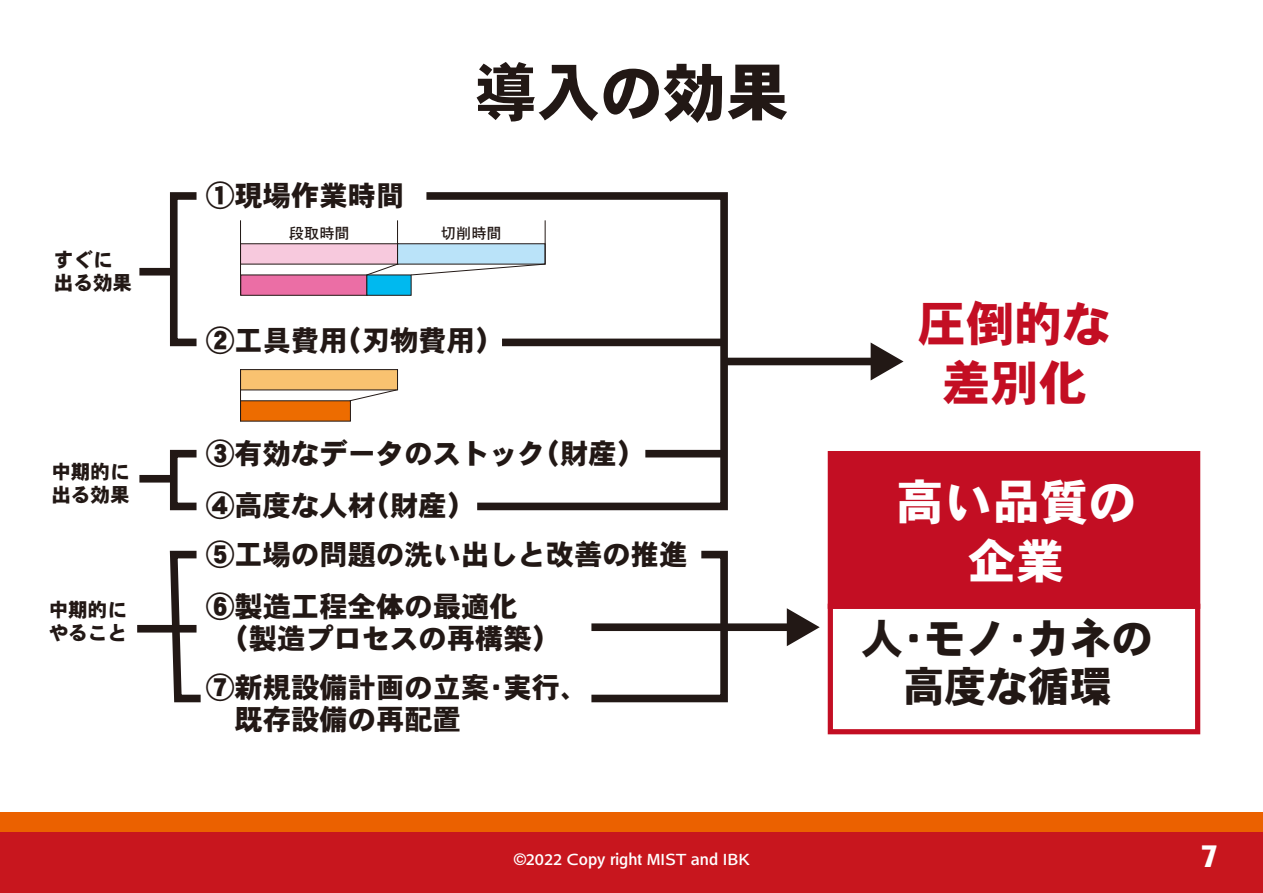
<style>
.page{position:relative;width:1263px;height:893px;background:#fff}
.page>*{position:absolute;margin:0;border:0;box-sizing:border-box;transform-origin:0 0}
.t1{font:63px "Heisei Kaku Go Std W9";color:#221815}
.t2{font:48.15px/59.1px "Heisei Kaku Go Std W9";color:#c30e23;text-align:center}
.t3{font:48.15px/59.1px "Heisei Kaku Go Std W9";color:#fff;text-align:center}
.t4{font:41.7px/48.6px "Heisei Kaku Go Std W9";color:#221815;text-align:center}
.t5{font:30px "Heisei Kaku Go Std W9";color:#fff}
.t6{font:28.35px/31.5px "Heisei Kaku Go Std W9";color:#221815}
.t7{font:19.65px/22.8px "Heisei Kaku Go Std W9";color:#221815}
.t8{font:16.5px "Heisei Kaku Go Std W5";color:#fff}
.t9{font:15.3px "Heisei Kaku Go Std W5";color:#221815}
</style>
<div class="page">
<div style="left:0;top:831px;width:1263px;height:62px;background:#c8161e"></div>
<div style="left:0;top:812px;width:1263px;height:19px;background:#eb6100"></div>
<div style="left:240px;top:243px;width:158px;height:21px;background:#f7c9dd;border:1px solid #221815"></div>
<div style="left:397px;top:243px;width:148px;height:21px;background:#bae3f9"></div>
<hr style="left:240px;top:220px;width:1px;height:75px;background:#221815">
<svg style="left:366px;top:220px;width:32px;height:55px"></svg>
<svg style="left:411px;top:243px;width:8px;height:33px"></svg>
<div style="left:240px;top:275px;width:127px;height:21px;background:#eb6ea5;border:1px solid #221815"></div>
<div style="left:367px;top:275px;width:44px;height:21px;background:#00b9ef;border:1px solid #221815"></div>
<div style="left:240px;top:369px;width:158px;height:21px;background:#f9c270;border:1px solid #221815"></div>
<div style="left:240px;top:400px;width:111px;height:21px;background:#ed6c00"></div>
<hr style="left:240px;top:370px;width:1px;height:51px;background:#221815">
<svg style="left:349px;top:389px;width:48px;height:12px"></svg>
<svg style="left:419px;top:192px;width:313px;height:319px"></svg>
<div style="left:724px;top:358px;width:152px;height:7px;background:#221815"></div>
<svg style="left:871px;top:342px;width:32px;height:38px"></svg>
<div style="left:591px;top:623px;width:201px;height:8px;background:#221815"></div>
<svg style="left:787px;top:608px;width:33px;height:38px"></svg>
<div style="left:645px;top:450px;width:79px;height:7px;background:#221815"></div>
<div style="left:502px;top:339px;width:222px;height:7px;background:#221815"></div>
<div style="left:170px;top:192px;width:30px;height:154px;border:8px solid #221815"></div>
<div style="left:170px;top:450px;width:30px;height:60px;border:8px solid #221815"></div>
<div style="left:139px;top:268px;width:35px;height:8px;background:#221815"></div>
<div style="left:139px;top:475px;width:35px;height:8px;background:#221815"></div>
<svg style="left:166px;top:550px;width:35px;height:153px"></svg>
<svg style="left:591px;top:550px;width:141px;height:153px"></svg>
<div style="left:137px;top:625px;width:60px;height:8px;background:#221815"></div>
<div style="left:828px;top:451px;width:372px;height:158px;background:#c30e23"></div>
<div style="left:828px;top:604px;width:372px;height:130px;border:5px solid #c30e23"></div>
<p class="t7" style="left:54px;top:248px;width:80px">すぐに出る効果</p>
<p class="t7" style="left:51px;top:460px;width:80px">中期的に出る効果</p>
<p class="t7" style="left:49px;top:599px;width:80px">中期的にやること</p>
<p class="t6" style="left:206px;top:180px;width:200px">①現場作業時間</p>
<h1 class="t1" style="left:474px;top:53px;width:317px">導入の効果</h1>
<p class="t9" style="left:289px;top:224px;width:62px">段取時間</p>
<p class="t9" style="left:441px;top:224px;width:62px">切削時間</p>
<p class="t6" style="left:206px;top:325px;width:299px">②工具費用（刃物費用）</p>
<p class="t6" style="left:206px;top:428px;width:440px;line-height:51.9px">③有効なデータのストック（財産）<br>④高度な人材（財産）</p>
<p class="t6" style="left:206px;top:539px;width:483px">⑤工場の問題の洗い出しと改善の推進</p>
<p class="t6" style="left:206px;top:591px;width:355px">⑥製造工程全体の最適化<br>　（製造プロセスの再構築）</p>
<p class="t6" style="left:206px;top:672px;width:384px">⑦新規設備計画の立案・実行、　既存設備の再配置</p>
<h2 class="t2" style="left:918px;top:295px;width:194px">圧倒的な差別化</h2>
<h2 class="t3" style="left:896px;top:472px;width:242px">高い品質の企業</h2>
<h3 class="t4" style="left:861px;top:614px;width:293px">人・モノ・カネの高度な循環</h3>
<p class="t8" style="left:513px;top:849px;width:237px">©2022 Copy right MIST and IBK</p>
<p class="t5" style="left:1201px;top:837px;width:19px">7</p>
</div>
